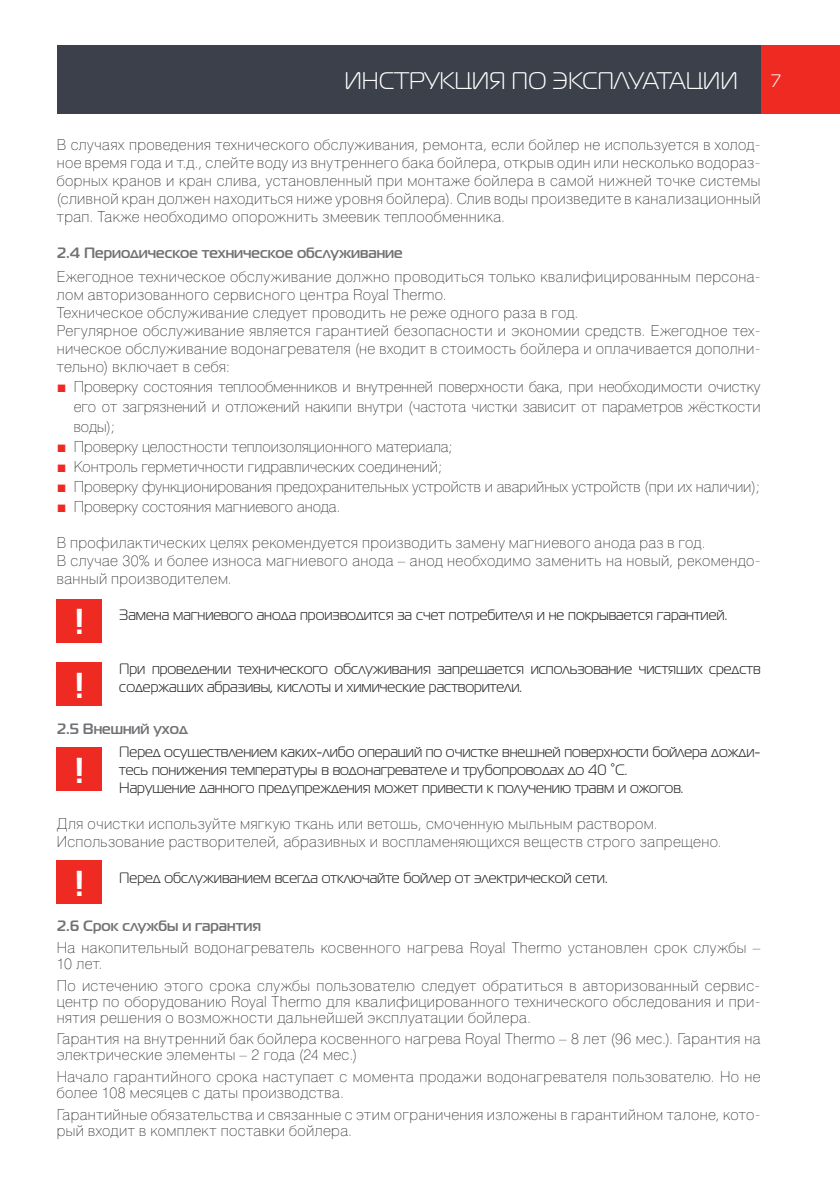
<style>
.page{position:relative;width:840px;height:1191px;background:#fff}
.page>*{position:absolute;margin:0;border:0;box-sizing:border-box;transform-origin:0 0}
.t1{font:700 36px "Magistral C";color:#fff}
.t2{font:24px "Magistral C";color:#fff}
.t3{font:18px "Magistral C";color:#fff}
.t4{font:100 15px/18px "Helios";letter-spacing:.025em;color:#231f20}
.t5{font:15px/18px "Magistral C";color:#231f20}
.t6{font:100 15px "Helios";color:#231f20}
.t7{font:700 15px "Magistral C";color:#717275}
.s1{font-family:"Arial";font-weight:400;font-size:16px;color:#ee2a23}
</style>
<div class="page">
<div style="left:748px;top:45px;width:91px;height:68px;background:#ee2a23"></div>
<div style="left:57px;top:45px;width:703px;height:68px;background:#3b404a"></div>
<div style="left:57px;top:599px;width:45px;height:44px;background:#ee2a23"></div>
<div style="left:57px;top:662px;width:45px;height:44px;background:#ee2a23"></div>
<div style="left:57px;top:747px;width:45px;height:44px;background:#ee2a23"></div>
<div style="left:57px;top:860px;width:45px;height:44px;background:#ee2a23"></div>
<h2 class="t2" style="left:344px;top:68px;width:394px">ИНСТРУКЦИЯ ПО ЭКСПЛУАТАЦИИ</h2>
<p class="t3" style="left:771px;top:71px;width:10px">7</p>
<p class="t4" style="left:57px;top:136px;width:704px;text-align:justify">В случаях проведения технического обслуживания, ремонта, если бойлер не используется в холод&shy;ное время года и т.д., слейте воду из внутреннего бака бойлера, открыв один или несколько водораз&shy;борных кранов и кран слива, установленный при монтаже бойлера в самой нижней точке системы (сливной кран должен находиться ниже уровня бойлера). Слив воды произведите в канализационный трап. Также необходимо опорожнить змеевик теплообменника.</p>
<p class="t7" style="left:57px;top:244px;width:347px">2.4 Периодическое техническое обслуживание</p>
<p class="t4" style="left:57px;top:267px;width:704px">Ежегодное техническое обслуживание должно проводиться только квалифицированным персона&shy;лом авторизованного сервисного центра Royal Thermo.<br>Техническое обслуживание следует проводить не реже одного раза в год.<br>Регулярное обслуживание является гарантией безопасности и экономии средств. Ежегодное тех&shy;ническое обслуживание водонагревателя (не входит в стоимость бойлера и оплачивается дополни&shy;тельно) включает в себя:</p>
<p class="t4" style="left:74px;top:376px;width:687px;line-height:20px;text-align:justify;text-indent:-17px"><span class="s1">■</span> Проверку состояния теплообменников и внутренней поверхности бака, при необходимости очистку его от загрязнений и отложений накипи внутри (частота чистки зависит от параметров жёсткости воды);</p>
<p class="t6" style="left:57px;top:438px;width:397px"><span class="s1">■</span> Проверку целостности теплоизоляционного материала;</p>
<p class="t6" style="left:57px;top:458px;width:387px"><span class="s1">■</span> Контроль герметичности гидравлических соединений;</p>
<p class="t6" style="left:57px;top:478px;width:704px"><span class="s1">■</span> Проверку функционирования предохранительных устройств и аварийных устройств (при их наличии);</p>
<p class="t6" style="left:57px;top:498px;width:285px"><span class="s1">■</span> Проверку состояния магниевого анода.</p>
<p class="t4" style="left:57px;top:533px;width:704px">В профилактических целях рекомендуется производить замену магниевого анода раз в год.<br>В случае 30% и более износа магниевого анода – анод необходимо заменить на новый, рекомендо&shy;ванный производителем.</p>
<h1 class="t1" style="left:75px;top:600px;width:11px">!</h1>
<p class="t5" style="left:119px;top:605px;width:609px">Замена магниевого анода производится за счет потребителя и не покрывается гарантией.</p>
<h1 class="t1" style="left:75px;top:663px;width:11px">!</h1>
<p class="t5" style="left:119px;top:659px;width:642px">При проведении технического обслуживания запрещается использование чистящих средств содержащих абразивы, кислоты и химические растворители.</p>
<p class="t7" style="left:57px;top:719px;width:132px">2.5 Внешний уход</p>
<h1 class="t1" style="left:75px;top:748px;width:11px">!</h1>
<p class="t5" style="left:119px;top:743px;width:642px">Перед осуществлением каких-либо операций по очистке внешней поверхности бойлера дожди&shy;тесь понижения температуры в водонагревателе и трубопроводах до 40 °С.<br>Нарушение данного предупреждения может привести к получению травм и ожогов.</p>
<p class="t4" style="left:57px;top:815px;width:666px">Для очистки используйте мягкую ткань или ветошь, смоченную мыльным раствором.<br>Использование растворителей, абразивных и воспламеняющихся веществ строго запрещено.</p>
<h1 class="t1" style="left:75px;top:861px;width:11px">!</h1>
<p class="t5" style="left:119px;top:869px;width:489px">Перед обслуживанием всегда отключайте бойлер от электрической сети.</p>
<p class="t7" style="left:57px;top:917px;width:205px">2.6 Срок службы и гарантия</p>
<p class="t4" style="left:57px;top:939px;width:704px;line-height:16px">На накопительный водонагреватель косвенного нагрева Royal Thermo установлен срок службы –<br>10 лет.</p>
<p class="t4" style="left:57px;top:977px;width:704px;line-height:16px;text-align:justify">По истечению этого срока службы пользователю следует обратиться в авторизованный сервис&shy;центр по оборудованию Royal Thermo для квалифицированного технического обследования и при&shy;нятия решения о возможности дальнейшей эксплуатации бойлера.</p>
<p class="t4" style="left:57px;top:1031px;width:704px;line-height:16px">Гарантия на внутренний бак бойлера косвенного нагрева Royal Thermo – 8 лет (96 мес.). Гарантия на электрические элементы – 2 года (24 мес.)</p>
<p class="t4" style="left:57px;top:1069px;width:704px;line-height:16px">Начало гарантийного срока наступает с момента продажи водонагревателя пользователю. Но не более 108 месяцев с даты производства.</p>
<p class="t4" style="left:57px;top:1106px;width:704px;line-height:16px">Гарантийные обязательства и связанные с этим ограничения изложены в гарантийном талоне, кото&shy;рый входит в комплект поставки бойлера.</p>
</div>
